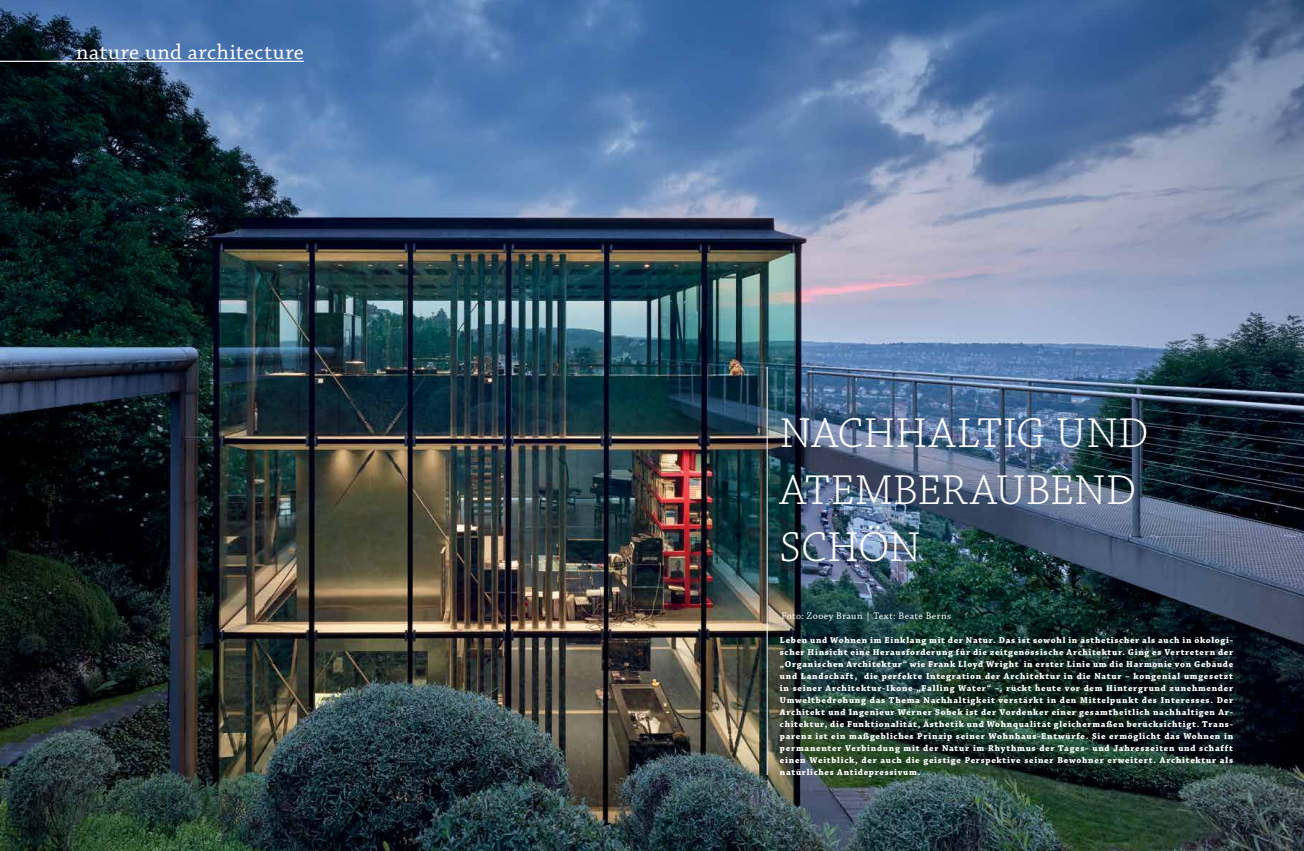
<style>
.page{position:relative;width:1304px;height:851px;background:#fff}
.page>*{position:absolute;margin:0;border:0;box-sizing:border-box;transform-origin:0 0}
.t1{font:300 44px/56.7px "Chaparral Pro";letter-spacing:.005em;color:#fff}
.t2{font:22.3px "Chaparral Pro";letter-spacing:.03em;color:#fff}
.t3{font:10px "Chaparral Pro";letter-spacing:.04em;color:#fff}
.t4{font:700 9px/12px "Chaparral Pro";letter-spacing:.08em;color:#fff;text-align:justify}
.t5{font:7px "Chaparral Pro";color:#6d6e71}
</style>
<div class="page">
<img style="left:0;top:0;width:1304px;height:850px">
<hr style="left:0;top:61px;width:304px;height:1px;background:#fff">
<hr style="left:767px;top:367px;width:1px;height:408px;background:#fff">
<h2 class="t2" style="left:76px;top:40px;width:229px">nature und architecture</h2>
<h1 class="t1" style="left:780px;top:407px;width:370px">NACHHALTIG UND<br>ATEMBERAUBEND<br>SCHÖN</h1>
<p class="t3" style="left:781px;top:610px;width:171px">Foto: Zooey Braun | Text: Beate Berns</p>
<p class="t4" style="left:780px;top:634px;width:455px">Leben und Wohnen im Einklang mit der Natur. Das ist sowohl in ästhetischer als auch in ökologi&shy;scher Hinsicht eine Herausforderung für die zeitgenössische Architektur. Ging es Vertretern der „Organischen Architektur“ wie Frank Lloyd Wright in erster Linie um die Harmonie von Gebäude und Landschaft, die perfekte Integration der Architektur in die Natur – kongenial umgesetzt in seiner Architektur-Ikone „Falling Water“ –, rückt heute vor dem Hintergrund zunehmender Umweltbedrohung das Thema Nachhaltigkeit verstärkt in den Mittelpunkt des Interesses. Der Architekt und Ingenieur Werner Sobek ist der Vordenker einer gesamtheitlich nachhaltigen Ar&shy;chitektur, die Funktionalität, Ästhetik und Wohnqualität gleichermaßen berücksichtigt. Trans&shy;parenz ist ein maßgebliches Prinzip seiner Wohnhaus-Entwürfe. Sie ermöglicht das Wohnen in permanenter Verbindung mit der Natur im Rhythmus der Tages- und Jahreszeiten und schafft einen Weitblick, der auch die geistige Perspektive seiner Bewohner erweitert. Architektur als natürliches Antidepressivum.</p>
<p class="t5" style="left:1266px;top:799px;width:23px;rotate:-90deg">40|41</p>
</div>
